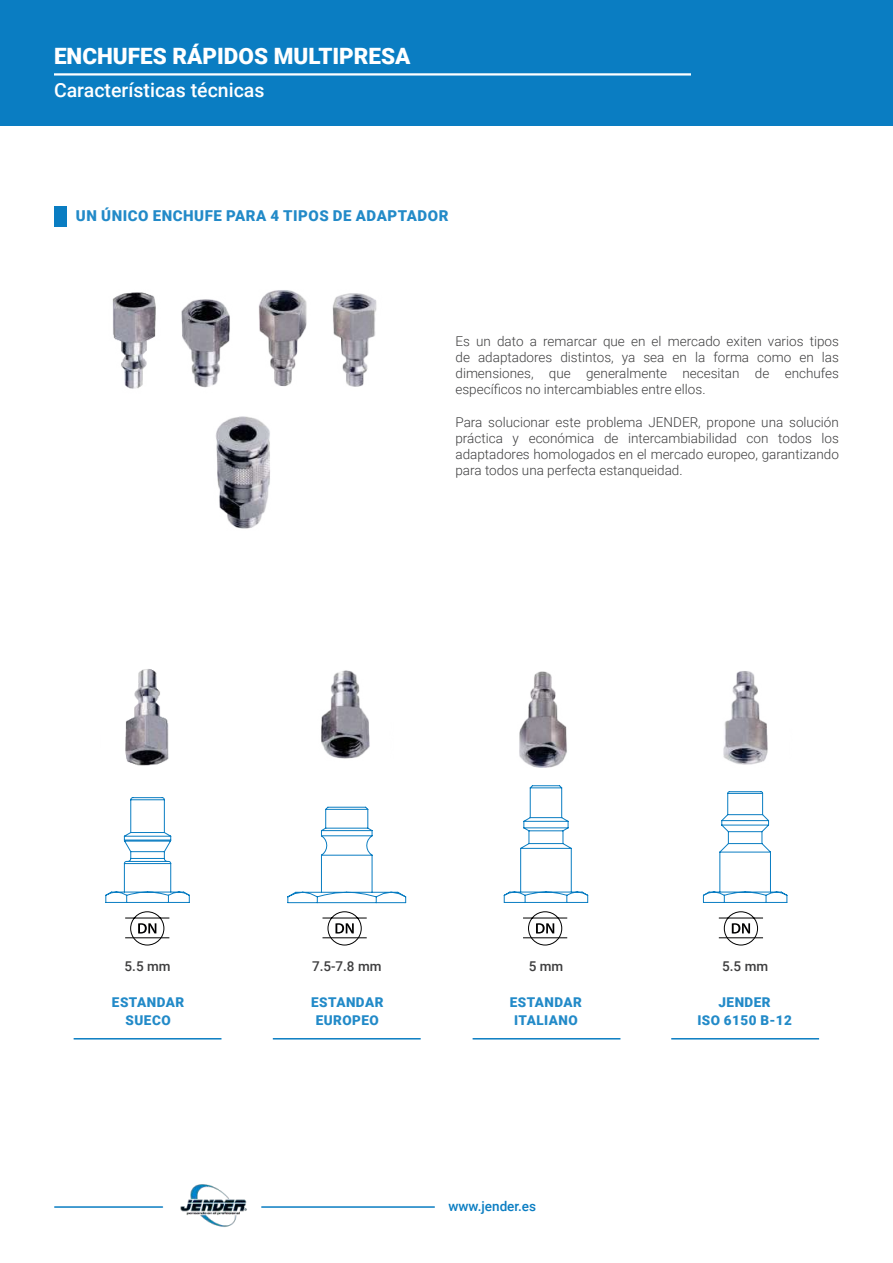
<style>
.page{position:relative;width:893px;height:1263px;background:#fff}
.page>*{position:absolute;margin:0;border:0;box-sizing:border-box;transform-origin:0 0}
.t1{font:900 22.5px "Roboto";color:#fff}
.t2{font:500 19.5px "Roboto";color:#fff}
.t3{font:900 15px "Roboto";letter-spacing:.035em;color:#228ac8}
.t4{font:300 13.5px/16.2px "Roboto";color:#3e3e3f;text-align:justify}
.t5{font:900 13.5px/17.7px "Roboto";letter-spacing:.035em;color:#228ac8;text-align:center}
.t6{font:500 13.5px "Roboto";color:#3e3e3f}
.t7{font:500 13.5px "Roboto";color:#0a7dc2}
</style>
<div class="page">
<hr style="left:55px;top:1206px;width:107px;height:2px;background:#0a7dc2">
<hr style="left:262px;top:1206px;width:172px;height:2px;background:#0a7dc2">
<img style="left:180px;top:1184px;width:67px;height:43px">
<div style="left:0;top:0;width:893px;height:125px;background:#0a7dc2"></div>
<hr style="left:54px;top:73px;width:637px;height:3px;background:#fff">
<div style="left:54px;top:207px;width:12px;height:20px;background:#0a7dc2"></div>
<img style="left:112px;top:290px;width:265px;height:99px">
<img style="left:125px;top:669px;width:44px;height:97px">
<img style="left:321px;top:670px;width:49px;height:89px">
<img style="left:519px;top:671px;width:48px;height:97px">
<img style="left:723px;top:671px;width:45px;height:94px">
<img style="left:215px;top:416px;width:55px;height:113px">
<svg style="left:125px;top:911px;width:45px;height:35px"></svg>
<hr style="left:125px;top:937px;width:44px;height:1px;background:#000001">
<svg style="left:105px;top:797px;width:85px;height:106px"></svg>
<svg style="left:322px;top:911px;width:45px;height:35px"></svg>
<hr style="left:322px;top:937px;width:45px;height:1px;background:#000001">
<svg style="left:287px;top:806px;width:120px;height:97px"></svg>
<svg style="left:523px;top:911px;width:45px;height:35px"></svg>
<hr style="left:523px;top:937px;width:44px;height:1px;background:#000001">
<svg style="left:503px;top:785px;width:86px;height:118px"></svg>
<svg style="left:702px;top:791px;width:86px;height:112px"></svg>
<svg style="left:718px;top:911px;width:45px;height:35px"></svg>
<hr style="left:719px;top:937px;width:44px;height:1px;background:#000001">
<hr style="left:74px;top:1038px;width:147px;height:1px;background:#0a7dc2">
<hr style="left:273px;top:1038px;width:148px;height:1px;background:#0a7dc2">
<hr style="left:473px;top:1038px;width:147px;height:1px;background:#0a7dc2">
<hr style="left:671px;top:1038px;width:148px;height:1px;background:#0a7dc2">
<h1 class="t1" style="left:54px;top:40px;width:358px">ENCHUFES RÁPIDOS MULTIPRESA</h1>
<h2 class="t2" style="left:54px;top:76px;width:212px">Características técnicas</h2>
<p class="t3" style="left:76px;top:205px;width:374px">UN ÚNICO ENCHUFE PARA 4 TIPOS DE ADAPTADOR</p>
<p class="t4" style="left:455px;top:332px;width:385px">Es un dato a remarcar que en el mercado exiten varios tipos de adaptadores distintos, ya sea en la forma como en las dimensiones, que generalmente necesitan de enchufes específicos no intercambiables entre ellos.</p>
<p class="t4" style="left:455px;top:413px;width:385px">Para solucionar este problema JENDER, propone una solución práctica y económica de intercambiabilidad con todos los adaptadores homologados en el mercado europeo, garantizando para todos una perfecta estanqueidad.</p>
<p class="t6" style="left:125px;top:957px;width:47px">5.5 mm</p>
<p class="t6" style="left:312px;top:957px;width:71px">7.5-7.8 mm</p>
<p class="t6" style="left:529px;top:957px;width:36px">5 mm</p>
<p class="t6" style="left:722px;top:957px;width:47px">5.5 mm</p>
<p class="t5" style="left:112px;top:993px;width:74px">ESTANDAR<br>SUECO</p>
<p class="t5" style="left:311px;top:993px;width:74px">ESTANDAR<br>EUROPEO</p>
<p class="t5" style="left:510px;top:993px;width:74px">ESTANDAR<br>ITALIANO</p>
<p class="t5" style="left:697px;top:993px;width:96px">JENDER<br>ISO 6150 B-12</p>
<p class="t7" style="left:448px;top:1196px;width:89px">www.jender.es</p>
</div>
